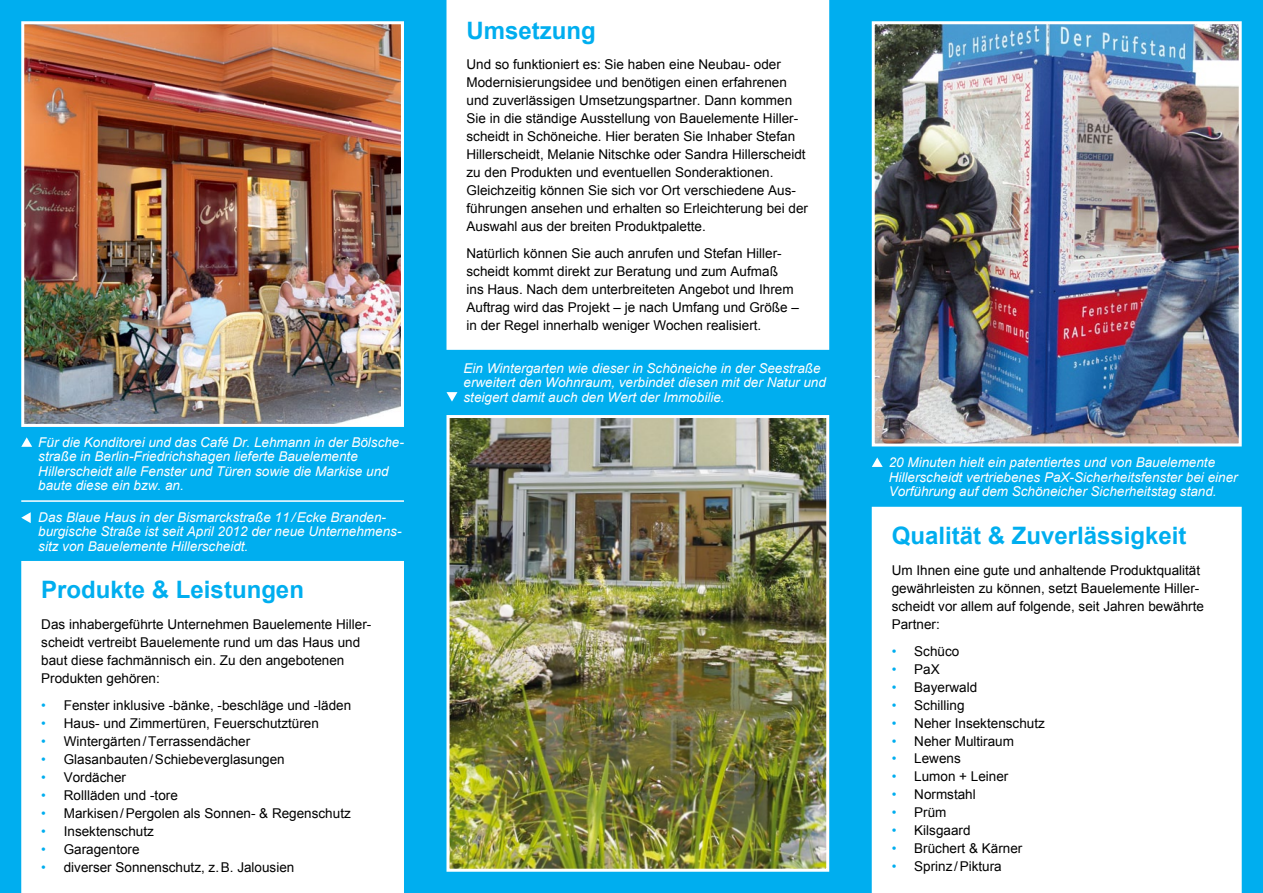
<style>
.page{position:relative;width:1263px;height:893px;background:#00aeef}
.page>*{position:absolute;margin:0;border:0;box-sizing:border-box;transform-origin:0 0}
.t1{font:700 24px "Arial";color:#00aeef}
.t2{font:13.5px/18px "Arial";color:#000}
.t3{font:italic 13.5px/14.2px "Arial";color:#fff}
.s1{color:#00aeef}
</style>
<div class="page">
<img style="left:25px;top:25px;width:375px;height:398px">
<div style="left:21px;top:21px;width:383px;height:406px;border:3px solid #fff"></div>
<img style="left:876px;top:25px;width:362px;height:417px">
<div style="left:872px;top:21px;width:370px;height:425px;border:3px solid #fff"></div>
<img style="left:450px;top:419px;width:375px;height:449px">
<div style="left:446px;top:415px;width:383px;height:457px;border:3px solid #fff"></div>
<div style="left:21px;top:561px;width:383px;height:332px;background:#fff"></div>
<div style="left:872px;top:507px;width:370px;height:386px;background:#fff"></div>
<div style="left:446px;top:0;width:383px;height:350px;background:#fff"></div>
<hr style="left:21px;top:500px;width:383px;height:2px;background:#fff">
<svg style="left:21px;top:437px;width:11px;height:10px"></svg>
<svg style="left:21px;top:512px;width:10px;height:11px"></svg>
<svg style="left:446px;top:392px;width:11px;height:10px"></svg>
<svg style="left:872px;top:457px;width:11px;height:10px"></svg>
<p class="t3" style="left:38px;top:435px;width:367px">Für die Konditorei und das Café Dr. Lehmann in der Bölsche&shy;straße in Berlin-Friedrichshagen lieferte Bauelemente Hillerscheidt alle Fenster und Türen sowie die Markise und baute diese ein bzw. an.</p>
<p class="t3" style="left:38px;top:510px;width:362px">Das Blaue Haus in der Bismarckstraße 11/Ecke Branden&shy;burgische Straße ist seit April 2012 der neue Unternehmens-- sitz von Bauelemente Hillerscheidt.</p>
<h1 class="t1" style="left:41px;top:574px;width:264px">Produkte &amp; Leistungen</h1>
<p class="t2" style="left:41px;top:616px;width:331px">Das inhabergeführte Unternehmen Bauelemente Hiller&shy;scheidt vertreibt Bauelemente rund um das Haus und baut diese fachmännisch ein. Zu den angebotenen Produkten gehören:</p>
<p class="t2" style="left:41px;top:696px;width:311px"><span class="s1">•</span> Fenster inklusive -bänke, -beschläge und -läden</p>
<p class="t2" style="left:41px;top:714px;width:279px"><span class="s1">•</span> Haus- und Zimmertüren, Feuerschutztüren</p>
<p class="t2" style="left:41px;top:732px;width:210px"><span class="s1">•</span> Wintergärten/Terrassendächer</p>
<p class="t2" style="left:41px;top:750px;width:245px"><span class="s1">•</span> Glasanbauten/Schiebeverglasungen</p>
<p class="t2" style="left:41px;top:768px;width:86px"><span class="s1">•</span> Vordächer</p>
<p class="t2" style="left:41px;top:786px;width:138px"><span class="s1">•</span> Rollläden und -tore</p>
<p class="t2" style="left:41px;top:804px;width:311px"><span class="s1">•</span> Markisen/Pergolen als Sonnen- &amp; Regenschutz</p>
<p class="t2" style="left:41px;top:822px;width:114px"><span class="s1">•</span> Insektenschutz</p>
<p class="t2" style="left:41px;top:840px;width:100px"><span class="s1">•</span> Garagentore</p>
<p class="t2" style="left:41px;top:858px;width:255px"><span class="s1">•</span> diverser Sonnenschutz, z.B. Jalousien</p>
<h1 class="t1" style="left:466px;top:14px;width:131px">Umsetzung</h1>
<p class="t2" style="left:466px;top:56px;width:343px">Und so funktioniert es: Sie haben eine Neubau- oder Modernisierungsidee und benötigen einen erfahrenen und zuverlässigen Umsetzungspartner. Dann kommen Sie in die ständige Ausstellung von Bauelemente Hiller&shy;scheidt in Schöneiche. Hier beraten Sie Inhaber Stefan Hillerscheidt, Melanie Nitschke oder Sandra Hillerscheidt zu den Produkten und eventuellen Sonderaktionen.<br>Gleichzeitig können Sie sich vor Ort verschiedene Aus&shy;führungen ansehen und erhalten so Erleichterung bei der Auswahl aus der breiten Produktpalette.</p>
<p class="t2" style="left:466px;top:244px;width:334px">Natürlich können Sie auch anrufen und Stefan Hiller&shy;scheidt kommt direkt zur Beratung und zum Aufmaß<br>ins Haus. Nach dem unterbreiteten Angebot und Ihrem Auftrag wird das Projekt – je nach Umfang und Größe – in der Regel innerhalb weniger Wochen realisiert.</p>
<p class="t3" style="left:463px;top:361px;width:364px">Ein Wintergarten wie dieser in Schöneiche in der Seestraße erweitert den Wohnraum, verbindet diesen mit der Natur und steigert damit auch den Wert der Immobilie.</p>
<p class="t3" style="left:889px;top:456px;width:350px">20 Minuten hielt ein patentiertes und von Bauelemente<br>Hillerscheidt vertriebenes PaX-Sicherheitsfenster bei einer<br>Vorführung auf dem Schöneicher Sicherheitstag stand.</p>
<h1 class="t1" style="left:892px;top:520px;width:296px">Qualität &amp; Zuverlässigkeit</h1>
<p class="t2" style="left:892px;top:561px;width:314px">Um Ihnen eine gute und anhaltende Produktqualität gewährleisten zu können, setzt Bauelemente Hiller&shy;scheidt vor allem auf folgende, seit Jahren bewährte Partner:</p>
<p class="t2" style="left:892px;top:642px;width:69px"><span class="s1">•</span> Schüco</p>
<p class="t2" style="left:892px;top:660px;width:50px"><span class="s1">•</span> PaX</p>
<p class="t2" style="left:892px;top:678px;width:87px"><span class="s1">•</span> Bayerwald</p>
<p class="t2" style="left:892px;top:696px;width:74px"><span class="s1">•</span> Schilling</p>
<p class="t2" style="left:892px;top:714px;width:155px"><span class="s1">•</span> Neher Insektenschutz</p>
<p class="t2" style="left:892px;top:732px;width:124px"><span class="s1">•</span> Neher Multiraum</p>
<p class="t2" style="left:892px;top:750px;width:71px"><span class="s1">•</span> Lewens</p>
<p class="t2" style="left:892px;top:768px;width:118px"><span class="s1">•</span> Lumon + Leiner</p>
<p class="t2" style="left:892px;top:786px;width:86px"><span class="s1">•</span> Normstahl</p>
<p class="t2" style="left:892px;top:804px;width:56px"><span class="s1">•</span> Prüm</p>
<p class="t2" style="left:892px;top:822px;width:80px"><span class="s1">•</span> Kilsgaard</p>
<p class="t2" style="left:892px;top:840px;width:132px"><span class="s1">•</span> Brüchert &amp; Kärner</p>
<p class="t2" style="left:892px;top:858px;width:111px"><span class="s1">•</span> Sprinz /Piktura</p>
</div>
